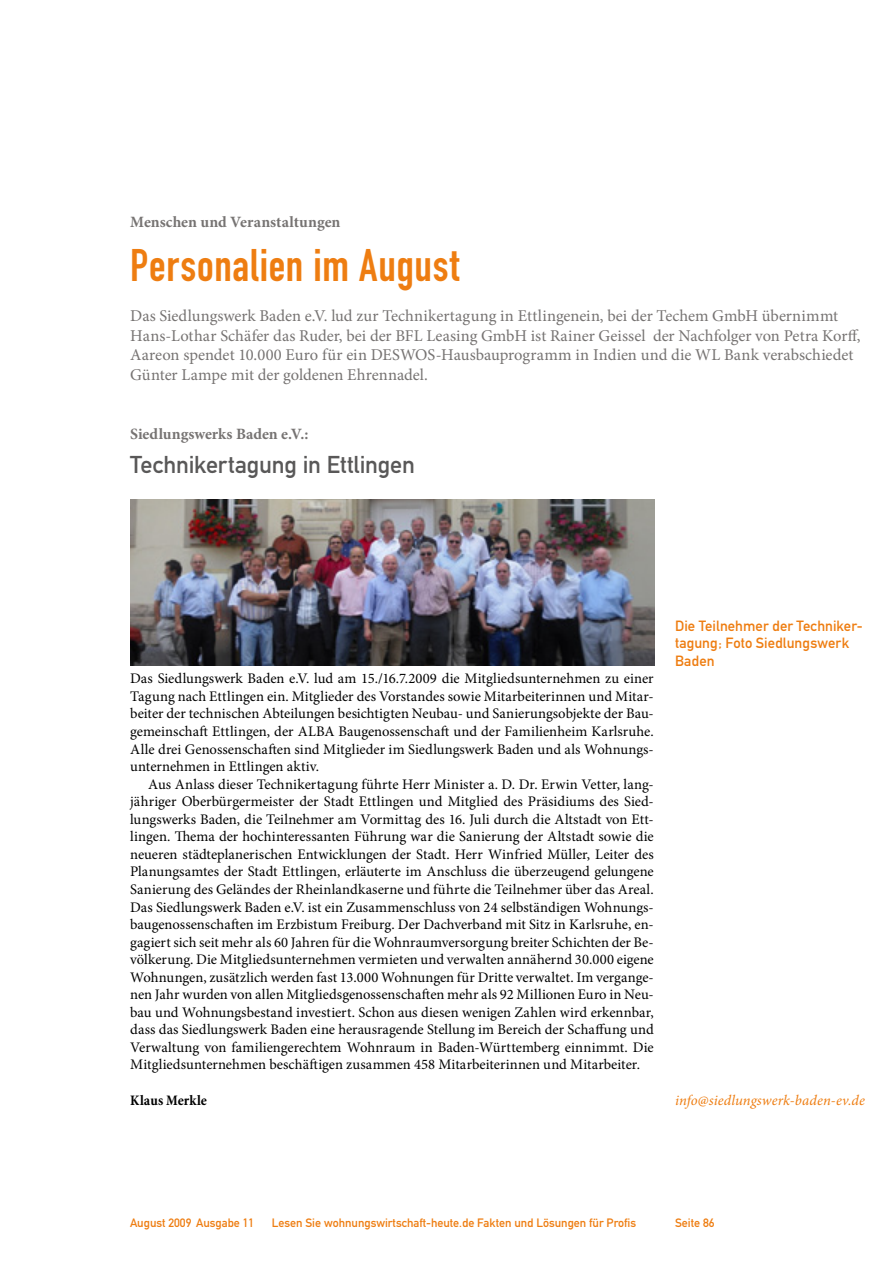
<style>
.page{position:relative;width:893px;height:1263px;background:#fff}
.page>*{position:absolute;margin:0;border:0;box-sizing:border-box;transform-origin:0 0}
.t1{font:45px "DIN Engschrift";letter-spacing:.015em;color:#ee7d11}
.t2{font:24px "DIN Mittelschrift";letter-spacing:-.005em;color:#595858}
.t3{font:16.5px/19.8px "Minion Pro";color:#767372}
.t4{font:700 15.75px "Minion Pro";color:#767372}
.t5{font:14.7px/17.5px "Minion Pro";color:#000;text-align:justify}
.t6{font:14.7px/17.5px "DIN Mittelschrift";letter-spacing:.005em;color:#ee7d11}
.t7{font:italic 14.7px "Minion Pro";letter-spacing:.005em;color:#ee7d11}
.t8{font:700 condensed 14.7px "Minion Pro";color:#000}
.t9{font:12px "DIN Mittelschrift";color:#ee7d11}
</style>
<div class="page">
<img style="left:130px;top:499px;width:524px;height:167px">
<p class="t4" style="left:130px;top:211px;width:212px">Menschen und Veranstaltungen</p>
<h1 class="t1" style="left:130px;top:239px;width:331px">Personalien im August</h1>
<p class="t3" style="left:130px;top:306px;width:732px">Das Siedlungswerk Baden e.V. lud zur Technikertagung in Ettlingenein, bei der Techem GmbH übernimmt Hans-Lothar Schäfer das Ruder, bei der BFL Leasing GmbH ist Rainer Geissel der Nachfolger von Petra Korff, Aareon spendet 10.000 Euro für ein DESWOS-Hausbauprogramm in Indien und die WL Bank verabschiedet Günter Lampe mit der goldenen Ehrennadel.</p>
<p class="t4" style="left:130px;top:423px;width:180px">Siedlungswerks Baden e.V.:</p>
<h2 class="t2" style="left:130px;top:450px;width:286px">Technikertagung in Ettlingen</h2>
<p class="t5" style="left:130px;top:670px;width:525px">Das Siedlungswerk Baden e.V. lud am 15./16.7.2009 die Mitgliedsunternehmen zu einer Tagung nach Ettlingen ein. Mitglieder des Vorstandes sowie Mitarbeiterinnen und Mitar&shy;beiter der technischen Abteilungen besichtigten Neubau- und Sanierungsobjekte der Bau&shy;gemeinschaft Ettlingen, der ALBA Baugenossenschaft und der Familienheim Karlsruhe.<br>Alle drei Genossenschaften sind Mitglieder im Siedlungswerk Baden und als Wohnungs&shy;unternehmen in Ettlingen aktiv.</p>
<p class="t5" style="left:130px;top:775px;width:525px;text-indent:18px">Aus Anlass dieser Technikertagung führte Herr Minister a. D. Dr. Erwin Vetter, lang&shy;jähriger Oberbürgermeister der Stadt Ettlingen und Mitglied des Präsidiums des Sied&shy;lungswerks Baden, die Teilnehmer am Vormittag des 16. Juli durch die Altstadt von Ett&shy;lingen. Thema der hochinteressanten Führung war die Sanierung der Altstadt sowie die neueren städteplanerischen Entwicklungen der Stadt. Herr Winfried Müller, Leiter des Planungsamtes der Stadt Ettlingen, erläuterte im Anschluss die überzeugend gelungene Sanierung des Geländes der Rheinlandkaserne und führte die Teilnehmer über das Areal.<br>Das Siedlungswerk Baden e.V. ist ein Zusammenschluss von 24 selbständigen Wohnungs&shy;baugenossenschaften im Erzbistum Freiburg. Der Dachverband mit Sitz in Karlsruhe, en&shy;gagiert sich seit mehr als 60 Jahren für die Wohnraumversorgung breiter Schichten der Be&shy;völkerung. Die Mitgliedsunternehmen vermieten und verwalten annähernd 30.000 eigene Wohnungen, zusätzlich werden fast 13.000 Wohnungen für Dritte verwaltet. Im vergange&shy;nen Jahr wurden von allen Mitgliedsgenossenschaften mehr als 92 Millionen Euro in Neu&shy;bau und Wohnungsbestand investiert. Schon aus diesen wenigen Zahlen wird erkennbar, dass das Siedlungswerk Baden eine herausragende Stellung im Bereich der Schaffung und Verwaltung von familiengerechtem Wohnraum in Baden-Württemberg einnimmt. Die Mitgliedsunternehmen beschäftigen zusammen 458 Mitarbeiterinnen und Mitarbeiter.</p>
<p class="t8" style="left:130px;top:1090px;width:78px">Klaus Merkle</p>
<p class="t6" style="left:675px;top:617px;width:189px">Die Teilnehmer der Techniker&shy;tagung; Foto Siedlungswerk<br>Baden</p>
<p class="t7" style="left:675px;top:1090px;width:191px">info@siedlungswerk-baden-ev.de</p>
<p class="t9" style="left:130px;top:1216px;width:126px">August 2009 Ausgabe 11</p>
<p class="t9" style="left:272px;top:1216px;width:366px">Lesen Sie wohnungswirtschaft-heute.de Fakten und Lösungen für Profis</p>
<p class="t9" style="left:675px;top:1216px;width:41px">Seite 86</p>
</div>
